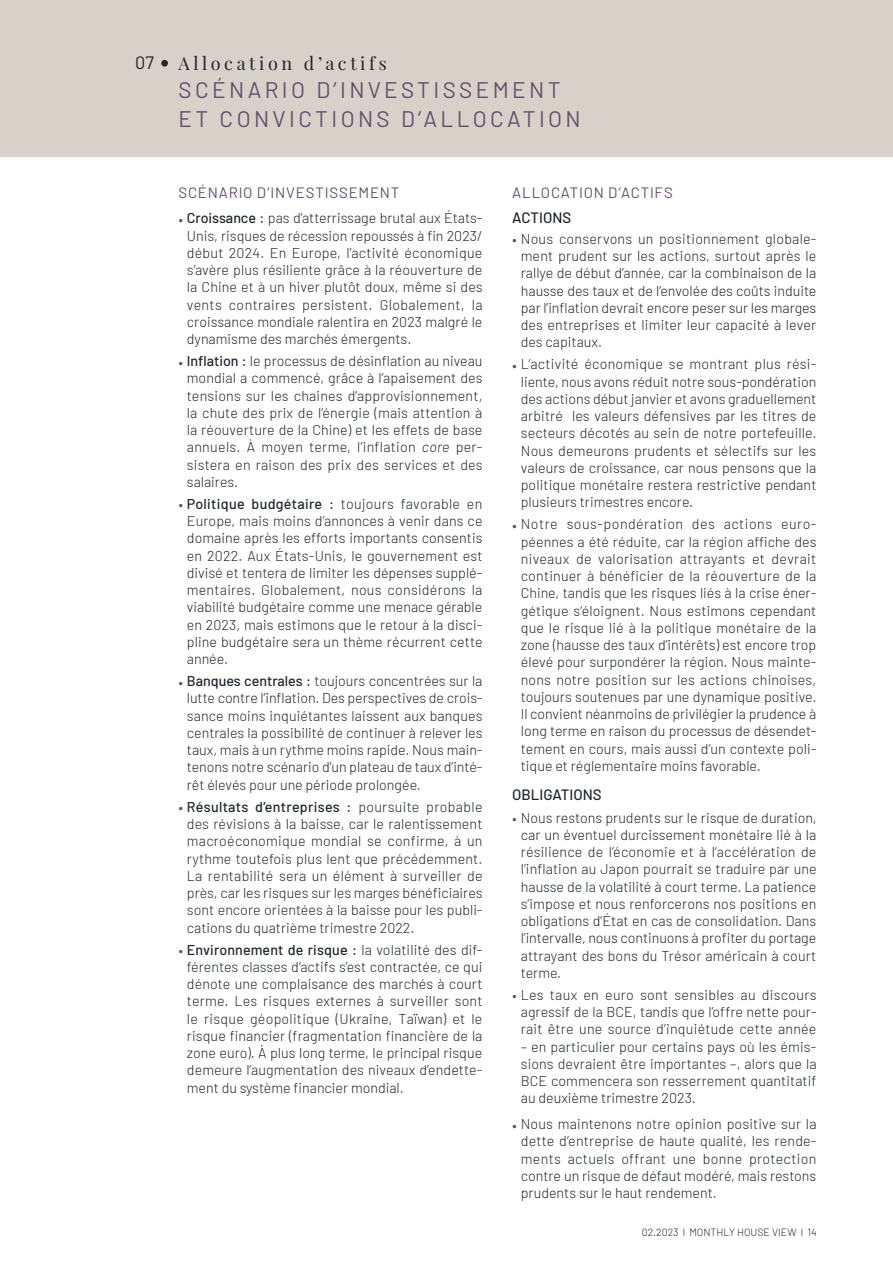
<style>
.page{position:relative;width:893px;height:1263px;background:#fff}
.page>*{position:absolute;margin:0;border:0;box-sizing:border-box;transform-origin:0 0}
.Sous_titre_IN{font:22.5px/28.5px "Barlow";letter-spacing:.15em;color:#63506c}
.Titre_IN{font:18px "Playfair Display";letter-spacing:.2em;color:#1f262d}
.puce_sommaire{font:18px "Barlow";color:#1f262d}
.Sous_titre_texte{font:15px "Barlow";letter-spacing:.055em;color:#63506c}
.Puce_Body_texte{font:500 15px "Barlow";color:#1f262d}
.t1{font:300 14.25px/17.2px "Barlow";color:#1f262d;text-align:justify}
.t2{font:300 10.5px "Barlow";color:#1f262d}
.s1{font-weight:500}
.s2{font-style:italic}
</style>
<div class="page">
<div style="left:0;top:0;width:893px;height:156px;background:#d7d1ca"></div>
<div style="left:161px;top:60px;width:7px;height:7px;background:#1f262d;border-radius:50%"></div>
<p class="puce_sommaire" style="left:135px;top:50px;width:20px">07</p>
<p class="Titre_IN" style="left:179px;top:49px;width:210px">Allocation d’actifs</p>
<p class="Sous_titre_IN" style="left:179px;top:74px;width:404px">SCÉNARIO D’INVESTISSEMENT<br>ET CONVICTIONS D’ALLOCATION</p>
<p class="Sous_titre_texte" style="left:178px;top:181px;width:222px">SCÉNARIO D’INVESTISSEMENT</p>
<p class="t1" style="left:187px;top:209px;width:297px;text-indent:-9px"><sub>•</sub> <span class="s1">Croissance :</span> pas d’atterrissage brutal aux États-Unis, risques de récession repoussés à fin 2023/ début 2024. En Europe, l’activité économique s’avère plus résiliente grâce à la réouverture de la Chine et à un hiver plutôt doux, même si des vents contraires persistent. Globalement, la croissance mondiale ralentira en 2023 malgré le dynamisme des marchés émergents.</p>
<p class="t1" style="left:187px;top:351px;width:297px;text-indent:-9px"><sub>•</sub> <span class="s1">Inflation :</span> le processus de désinflation au niveau mondial a commencé, grâce à l’apaisement des tensions sur les chaines d’approvisionnement, la chute des prix de l’énergie (mais attention à la réouverture de la Chine) et les effets de base annuels. À moyen terme, l’inflation <span class="s2">core</span> per&shy;sistera en raison des prix des services et des salaires.</p>
<p class="t1" style="left:187px;top:494px;width:297px;text-indent:-9px"><sub>•</sub> <span class="s1">Politique budgétaire :</span> toujours favorable en Europe, mais moins d’annonces à venir dans ce domaine après les efforts importants consentis en 2022. Aux États-Unis, le gouvernement est divisé et tentera de limiter les dépenses supplé&shy;mentaires. Globalement, nous considérons la viabilité budgétaire comme une menace gérable en 2023, mais estimons que le retour à la disci&shy;pline budgétaire sera un thème récurrent cette année.</p>
<p class="t1" style="left:187px;top:671px;width:297px;text-indent:-9px"><sub>•</sub> <span class="s1">Banques centrales :</span> toujours concentrées sur la lutte contre l’inflation. Des perspectives de crois&shy;sance moins inquiétantes laissent aux banques centrales la possibilité de continuer à relever les taux, mais à un rythme moins rapide. Nous main&shy;tenons notre scénario d’un plateau de taux d’inté&shy;rêt élevés pour une période prolongée.</p>
<p class="t1" style="left:187px;top:797px;width:297px;text-indent:-9px"><sub>•</sub> <span class="s1">Résultats d’entreprises :</span> poursuite probable des révisions à la baisse, car le ralentissement macroéconomique mondial se confirme, à un rythme toutefois plus lent que précédemment.<br>La rentabilité sera un élément à surveiller de près, car les risques sur les marges bénéficiaires sont encore orientées à la baisse pour les publi&shy;cations du quatrième trimestre 2022.</p>
<p class="t1" style="left:187px;top:940px;width:297px;text-indent:-9px"><sub>•</sub> <span class="s1">Environnement de risque :</span> la volatilité des dif&shy;férentes classes d’actifs s’est contractée, ce qui dénote une complaisance des marchés à court terme. Les risques externes à surveiller sont le risque géopolitique (Ukraine, Taïwan) et le risque financier (fragmentation financière de la zone euro). À plus long terme, le principal risque demeure l’augmentation des niveaux d’endette&shy;ment du système financier mondial.</p>
<p class="Sous_titre_texte" style="left:512px;top:181px;width:162px">ALLOCATION D’ACTIFS</p>
<p class="Puce_Body_texte" style="left:512px;top:207px;width:60px">ACTIONS</p>
<p class="t1" style="left:521px;top:229px;width:297px;text-indent:-9px"><sub>•</sub> Nous conservons un positionnement globale&shy;ment prudent sur les actions, surtout après le rallye de début d’année, car la combinaison de la hausse des taux et de l’envolée des coûts induite par l’inflation devrait encore peser sur les marges des entreprises et limiter leur capacité à lever des capitaux.</p>
<p class="t1" style="left:521px;top:355px;width:297px;text-indent:-9px"><sub>•</sub> L’activité économique se montrant plus rési&shy;liente, nous avons réduit notre sous-pondération des actions début janvier et avons graduellement arbitré les valeurs défensives par les titres de secteurs décotés au sein de notre portefeuille.<br>Nous demeurons prudents et sélectifs sur les valeurs de croissance, car nous pensons que la politique monétaire restera restrictive pendant plusieurs trimestres encore.</p>
<p class="t1" style="left:521px;top:515px;width:297px;text-indent:-9px"><sub>•</sub> Notre sous-pondération des actions euro&shy;péennes a été réduite, car la région affiche des niveaux de valorisation attrayants et devrait continuer à bénéficier de la réouverture de la Chine, tandis que les risques liés à la crise éner&shy;gétique s‘éloignent. Nous estimons cependant que le risque lié à la politique monétaire de la zone (hausse des taux d’intérêts) est encore trop élevé pour surpondérer la région. Nous mainte&shy;nons notre position sur les actions chinoises, toujours soutenues par une dynamique positive.<br>Il convient néanmoins de privilégier la prudence à long terme en raison du processus de désendet&shy;tement en cours, mais aussi d’un contexte poli&shy;tique et réglementaire moins favorable.</p>
<p class="Puce_Body_texte" style="left:512px;top:784px;width:91px">OBLIGATIONS</p>
<p class="t1" style="left:521px;top:808px;width:297px;text-indent:-9px"><sub>•</sub> Nous restons prudents sur le risque de duration, car un éventuel durcissement monétaire lié à la résilience de l’économie et à l’accélération de l’inflation au Japon pourrait se traduire par une hausse de la volatilité à court terme. La patience s’impose et nous renforcerons nos positions en obligations d’État en cas de consolidation. Dans l’intervalle, nous continuons à profiter du portage attrayant des bons du Trésor américain à court terme.</p>
<p class="t1" style="left:512px;top:985px;width:306px;text-align:center"><sub>•</sub> Les taux en euro sont sensibles au discours agressif de la BCE, tandis que l’offre nette pour&shy;rait être une source d’inquiétude cette année</p>
<p class="t1" style="left:521px;top:1037px;width:297px">– en particulier pour certains pays où les émis&shy;sions devraient être importantes –, alors que la BCE commencera son resserrement quantitatif au deuxième trimestre 2023.</p>
<p class="t1" style="left:521px;top:1114px;width:297px;text-indent:-9px"><sub>•</sub> Nous maintenons notre opinion positive sur la dette d’entreprise de haute qualité, les rende&shy;ments actuels offrant une bonne protection contre un risque de défaut modéré, mais restons prudents sur le haut rendement.</p>
<p class="t2" style="left:642px;top:1225px;width:176px">02.2023 l MONTHLY HOUSE VIEW l 14</p>
</div>
